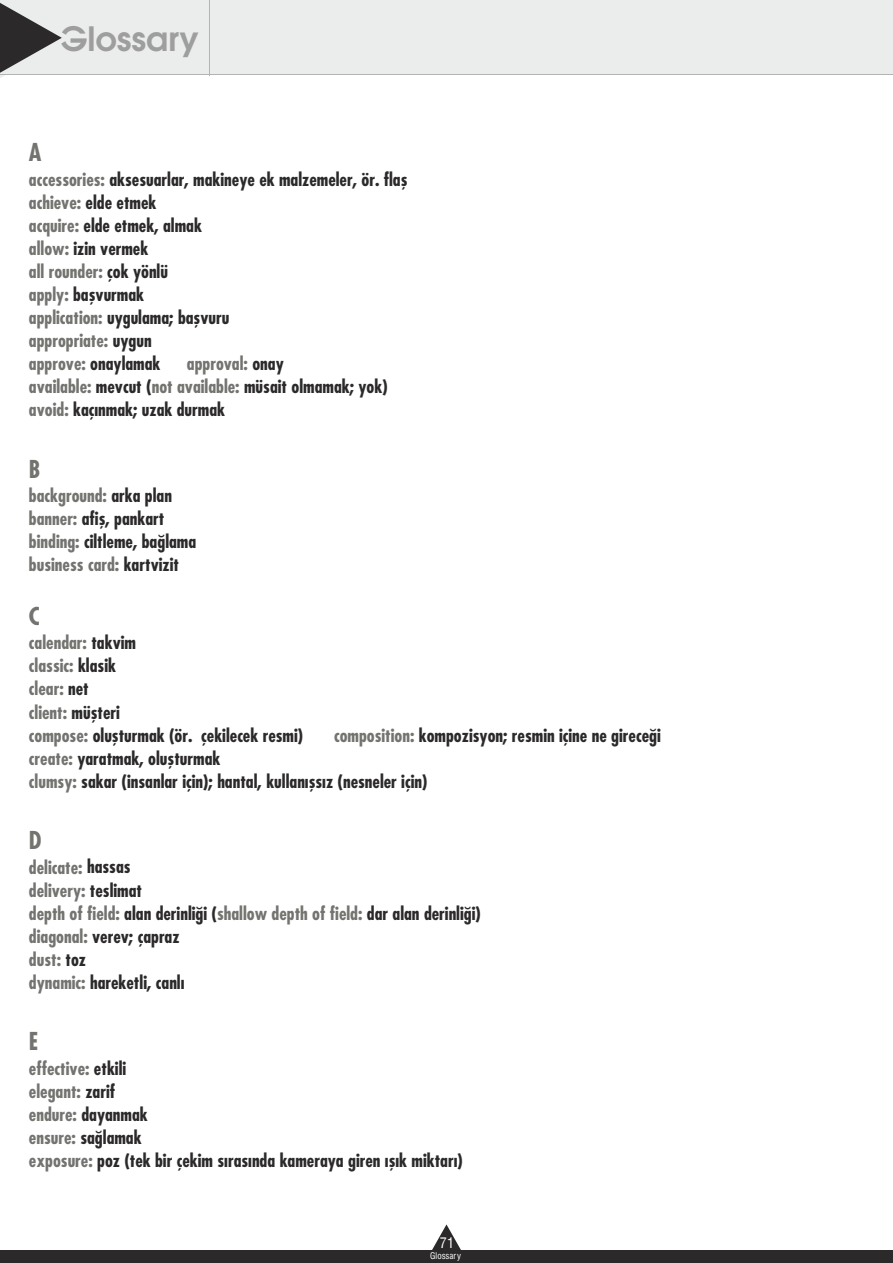
<style>
.page{position:relative;width:893px;height:1263px;background:#fff}
.page>*{position:absolute;margin:0;border:0;box-sizing:border-box;transform-origin:0 0}
.t1{font:700 33.45px "Te X Gyre Adventor";color:#9e9e9e}
.t2{font:700 24px "TR Fujiyama";color:#737370}
.t3{font:700 18px/23px "TR Fujiyama";color:#2b2929}
.t4{font:14.25px "Halvett Condensed";color:#fff}
.t5{font:9px "Halvett Condensed";color:#fff}
.s1{color:#737370}
</style>
<div class="page">
<div style="left:0;top:0;width:893px;height:74px;background:#ebeded"></div>
<svg style="left:0;top:3px;width:62px;height:75px"></svg>
<hr style="left:0;top:74px;width:893px;height:1px;background:#b3b3b3">
<hr style="left:209px;top:0;width:1px;height:75px;background:#b3b3b3">
<div style="left:0;top:1250px;width:893px;height:13px;background:#2b2929"></div>
<svg style="left:432px;top:1224px;width:29px;height:26px"></svg>
<h1 class="t1" style="left:59px;top:23px;width:141px">Glossary</h1>
<h2 class="t2" style="left:29px;top:142px;width:14px">A</h2>
<p class="t3" style="left:29px;top:169px;width:380px"><span class="s1">accessories:</span> aksesuarlar, makineye ek malzemeler, ör. flaş <span class="s1">achieve:</span> elde etmek<br><span class="s1">acquire:</span> elde etmek, almak<br><span class="s1">allow:</span> izin vermek<br><span class="s1">all rounder:</span> çok yönlü<br><span class="s1">apply:</span> başvurmak<br><span class="s1">application:</span> uygulama; başvuru<br><span class="s1">appropriate:</span> uygun<br><span class="s1">approve:</span> onaylamak</p>
<p class="t3" style="left:29px;top:354px;width:360px;text-indent:158px"><span class="s1">approval:</span> onay<br><span class="s1">available:</span> mevcut (<span class="s1">not available:</span> müsait olmamak; yok) <span class="s1">avoid:</span> kaçınmak; uzak durmak</p>
<h2 class="t2" style="left:29px;top:458px;width:13px">B</h2>
<p class="t3" style="left:29px;top:486px;width:169px"><span class="s1">background:</span> arka plan <span class="s1">banner:</span> afiş, pankart <span class="s1">binding:</span> ciltleme, bağlama <span class="s1">business card:</span> kartvizit</p>
<h2 class="t2" style="left:29px;top:605px;width:12px">C</h2>
<p class="t3" style="left:29px;top:633px;width:276px"><span class="s1">calendar:</span> takvim<br><span class="s1">classic:</span> klasik<br><span class="s1">clear:</span> net<br><span class="s1">client:</span> müşteri<br><span class="s1">compose:</span> oluşturmak (ör. çekilecek resmi)</p>
<p class="t3" style="left:334px;top:725px;width:328px"><span class="s1">composition:</span> kompozisyon; resmin içine ne gireceği</p>
<p class="t3" style="left:29px;top:748px;width:400px"><span class="s1">create:</span> yaratmak, oluşturmak<br><span class="s1">clumsy:</span> sakar (insanlar için); hantal, kullanışsız (nesneler için)</p>
<h2 class="t2" style="left:29px;top:829px;width:14px">D</h2>
<p class="t3" style="left:29px;top:857px;width:453px"><span class="s1">delicate:</span> hassas<br><span class="s1">delivery:</span> teslimat<br><span class="s1">depth of field:</span> alan derinliği (<span class="s1">shallow depth of field:</span> dar alan derinliği) <span class="s1">diagonal:</span> verev; çapraz<br><span class="s1">dust:</span> toz<br><span class="s1">dynamic:</span> hareketli, canlı</p>
<h2 class="t2" style="left:29px;top:1030px;width:11px">E</h2>
<p class="t3" style="left:29px;top:1058px;width:435px"><span class="s1">effective:</span> etkili<br><span class="s1">elegant:</span> zarif<br><span class="s1">endure:</span> dayanmak<br><span class="s1">ensure:</span> sağlamak<br><span class="s1">exposure:</span> poz (tek bir çekim sırasında kameraya giren ışık miktarı)</p>
<p class="t4" style="left:443px;top:1234px;width:9px">2</p>
<p class="t5" style="left:430px;top:1251px;width:32px">Glossary</p>
<p class="t4" style="left:440px;top:1234px;width:16px">71</p>
</div>
